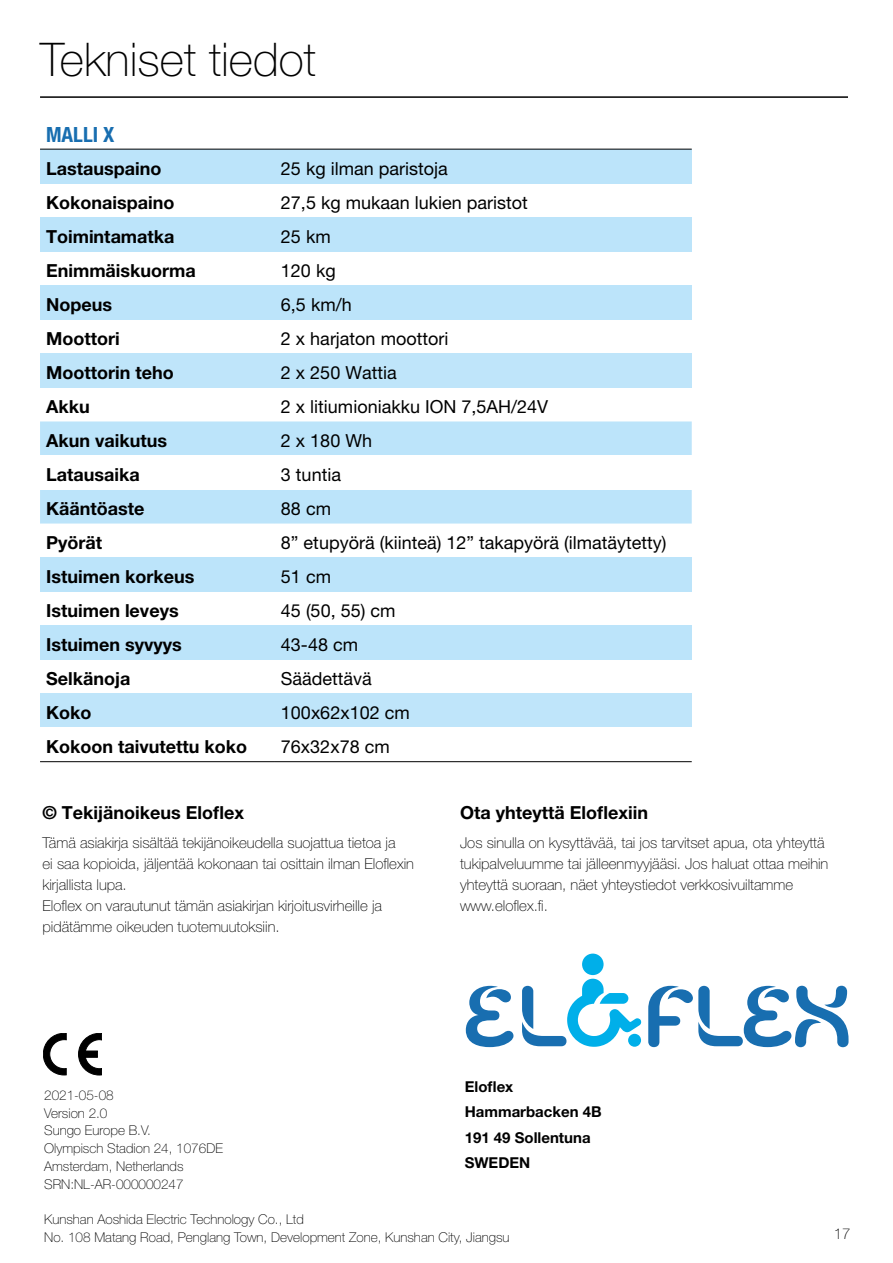
<style>
.page{position:relative;width:893px;height:1263px;background:#fff}
.page>*{position:absolute;margin:0;border:0;box-sizing:border-box;transform-origin:0 0}
.t1{font:100 46.5px "Helvetica Neue LT Pro";color:#000}
.t2{font:700 condensed 21px "Helvetica Neue LT Pro";color:#186eb0}
.t3{font:700 18px "Helvetica Neue LT Pro";color:#000}
.t4{font:18px "Helvetica Neue LT Pro";color:#000}
.t5{font:100 15px/21px "Helvetica Neue LT Pro";color:#000}
.t6{font:700 15px/25.5px "Helvetica Neue LT Pro";color:#000}
.t7{font:100 13.5px/17.7px "Helvetica Neue LT Pro";color:#000}
</style>
<div class="page">
<svg style="left:466px;top:986px;width:47px;height:61px"></svg>
<svg style="left:648px;top:986px;width:200px;height:61px"></svg>
<div style="left:582px;top:953px;width:22px;height:22px;background:#00afe9;border-radius:50%"></div>
<svg style="left:522px;top:979px;width:120px;height:68px"></svg>
<hr style="left:40px;top:96px;width:808px;height:2px;background:#000">
<div style="left:40px;top:149px;width:235px;height:34px;background:#bce4fa"></div>
<div style="left:275px;top:149px;width:417px;height:34px;background:#bce4fa"></div>
<div style="left:40px;top:217px;width:235px;height:34px;background:#bce4fa"></div>
<div style="left:275px;top:217px;width:417px;height:34px;background:#bce4fa"></div>
<div style="left:40px;top:285px;width:235px;height:34px;background:#bce4fa"></div>
<div style="left:275px;top:285px;width:417px;height:34px;background:#bce4fa"></div>
<div style="left:40px;top:353px;width:235px;height:34px;background:#bfe5fa"></div>
<div style="left:275px;top:353px;width:417px;height:34px;background:#bfe5fa"></div>
<div style="left:40px;top:421px;width:652px;height:102px;background:#bce4fa"></div>
<div style="left:40px;top:455px;width:235px;height:34px;background:#fff"></div>
<div style="left:275px;top:455px;width:417px;height:34px;background:#fff"></div>
<div style="left:40px;top:558px;width:235px;height:34px;background:#bce4fa"></div>
<div style="left:275px;top:558px;width:417px;height:34px;background:#bce4fa"></div>
<div style="left:40px;top:626px;width:235px;height:34px;background:#bce4fa"></div>
<div style="left:275px;top:626px;width:417px;height:34px;background:#bce4fa"></div>
<div style="left:40px;top:694px;width:235px;height:34px;background:#bfe5fa"></div>
<div style="left:275px;top:694px;width:417px;height:34px;background:#bfe5fa"></div>
<hr style="left:40px;top:149px;width:235px;height:1px;background:#000">
<hr style="left:275px;top:149px;width:417px;height:1px;background:#000">
<hr style="left:40px;top:761px;width:235px;height:1px;background:#000">
<hr style="left:275px;top:761px;width:417px;height:1px;background:#000">
<svg style="left:78px;top:1033px;width:24px;height:42px"></svg>
<svg style="left:43px;top:1033px;width:23px;height:42px"></svg>
<h1 class="t1" style="left:40px;top:33px;width:277px">Tekniset tiedot</h1>
<h2 class="t2" style="left:46px;top:122px;width:70px">MALLI X</h2>
<p class="t3" style="left:46px;top:157px;width:117px">Lastauspaino</p>
<p class="t4" style="left:281px;top:158px;width:168px">25 kg ilman paristoja</p>
<p class="t3" style="left:46px;top:191px;width:130px">Kokonaispaino</p>
<p class="t4" style="left:281px;top:192px;width:248px">27,5 kg mukaan lukien paristot</p>
<p class="t3" style="left:46px;top:225px;width:130px">Toimintamatka</p>
<p class="t4" style="left:281px;top:226px;width:51px">25 km</p>
<p class="t3" style="left:46px;top:259px;width:151px">Enimmäiskuorma</p>
<p class="t4" style="left:281px;top:260px;width:56px">120 kg</p>
<p class="t3" style="left:46px;top:293px;width:68px">Nopeus</p>
<p class="t4" style="left:281px;top:294px;width:72px">6,5 km/h</p>
<p class="t3" style="left:46px;top:327px;width:75px">Moottori</p>
<p class="t4" style="left:281px;top:328px;width:169px">2 x harjaton moottori</p>
<p class="t3" style="left:46px;top:361px;width:129px">Moottorin teho</p>
<p class="t4" style="left:281px;top:362px;width:117px">2 x 250 Wattia</p>
<p class="t3" style="left:46px;top:396px;width:45px">Akku</p>
<p class="t4" style="left:281px;top:396px;width:269px">2 x litiumioniakku ION 7,5AH/24V</p>
<p class="t3" style="left:46px;top:430px;width:123px">Akun vaikutus</p>
<p class="t4" style="left:281px;top:430px;width:93px">2 x 180 Wh</p>
<p class="t3" style="left:46px;top:464px;width:95px">Latausaika</p>
<p class="t4" style="left:281px;top:464px;width:62px">3 tuntia</p>
<p class="t3" style="left:46px;top:498px;width:100px">Kääntöaste</p>
<p class="t4" style="left:281px;top:498px;width:52px">88 cm</p>
<p class="t3" style="left:46px;top:532px;width:58px">Pyörät</p>
<p class="t4" style="left:281px;top:532px;width:387px">8” etupyörä (kiinteä) 12” takapyörä (ilmatäytetty)</p>
<p class="t3" style="left:46px;top:566px;width:150px">Istuimen korkeus</p>
<p class="t4" style="left:281px;top:566px;width:52px">51 cm</p>
<p class="t3" style="left:46px;top:600px;width:134px">Istuimen leveys</p>
<p class="t4" style="left:281px;top:600px;width:116px">45 (50, 55) cm</p>
<p class="t3" style="left:46px;top:634px;width:137px">Istuimen syvyys</p>
<p class="t4" style="left:281px;top:634px;width:79px">43-48 cm</p>
<p class="t3" style="left:46px;top:668px;width:86px">Selkänoja</p>
<p class="t4" style="left:281px;top:668px;width:93px">Säädettävä</p>
<p class="t3" style="left:46px;top:702px;width:47px">Koko</p>
<p class="t4" style="left:281px;top:702px;width:130px">100x62x102 cm</p>
<p class="t3" style="left:46px;top:736px;width:203px">Kokoon taivutettu koko</p>
<p class="t4" style="left:281px;top:736px;width:110px">76x32x78 cm</p>
<p class="t3" style="left:43px;top:801px;width:203px">© Tekijänoikeus Eloflex</p>
<p class="t5" style="left:43px;top:832px;width:373px">Tämä asiakirja sisältää tekijänoikeudella suojattua tietoa ja<br>ei saa kopioida, jäljentää kokonaan tai osittain ilman Eloflexin kirjallista lupa.<br>Eloflex on varautunut tämän asiakirjan kirjoitusvirheille ja pidätämme oikeuden tuotemuutoksiin.</p>
<p class="t3" style="left:460px;top:801px;width:189px">Ota yhteyttä Eloflexiin</p>
<p class="t5" style="left:460px;top:832px;width:370px">Jos sinulla on kysyttävää, tai jos tarvitset apua, ota yhteyttä tukipalveluumme tai jälleenmyyjääsi. Jos haluat ottaa meihin yhteyttä suoraan, näet yhteystiedot verkkosivuiltamme www.eloflex.fi.</p>
<p class="t6" style="left:465px;top:1073px;width:138px">Eloflex<br>Hammarbacken 4B<br>191 49 Sollentuna<br>SWEDEN</p>
<p class="t7" style="left:44px;top:1086px;width:180px">2021-05-08<br>Version 2.0<br>Sungo Europe B.V.<br>Olympisch Stadion 24, 1076DE<br>Amsterdam, Netherlands<br>SRN:NL-AR-000000247</p>
<p class="t7" style="left:44px;top:1210px;width:467px">Kunshan Aoshida Electric Technology Co., Ltd<br>No. 108 Matang Road, Penglang Town, Development Zone, Kunshan City, Jiangsu</p>
<p class="t5" style="left:834px;top:1223px;width:18px">17</p>
</div>
